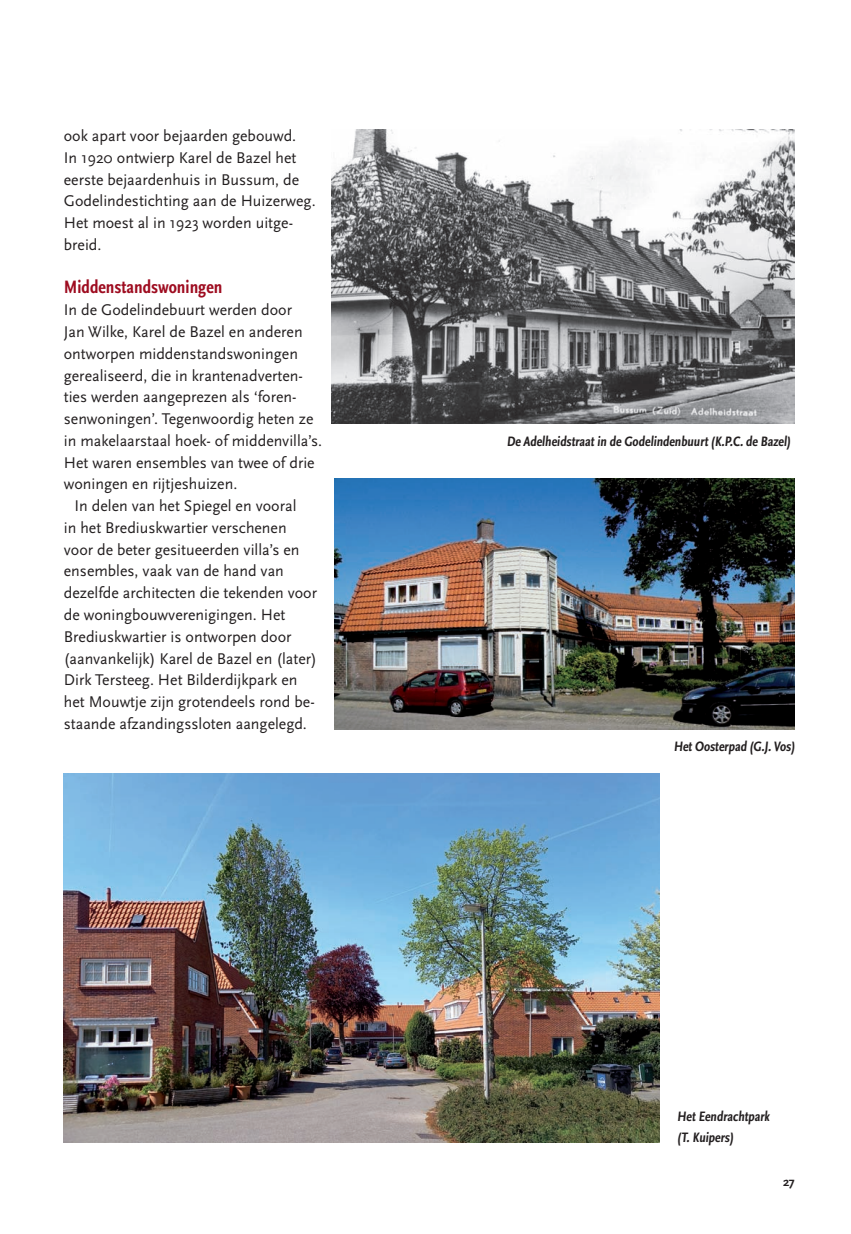
<style>
.page{position:relative;width:851px;height:1234px;background:#fff}
.page>*{position:absolute;margin:0;border:0;box-sizing:border-box;transform-origin:0 0}
.t1{font:700 condensed 18.75px "Scala Sans Pro";color:#9e0c20}
.t2{font:16.2px/21.8px "Scala Sans Pro";color:#231f20}
.t3{font:700 condensed 14.25px/21.8px "Scala Sans Pro";color:#231f20}
.t4{font:700 12.75px "Scala Sans Pro";color:#231f20}
</style>
<div class="page">
<img style="left:332px;top:130px;width:462px;height:293px">
<img style="left:334px;top:478px;width:460px;height:251px">
<img style="left:64px;top:773px;width:595px;height:369px">
<p class="t2" style="left:64px;top:125px;width:253px">ook apart voor bejaarden gebouwd.<br>In 1920 ontwierp Karel de Bazel het eerste bejaardenhuis in Bussum, de<br>Godelindestichting aan de Huizerweg.<br>Het moest al in 1923 worden uitge&shy;breid.</p>
<p class="t1" style="left:64px;top:276px;width:160px">Middenstandswoningen</p>
<p class="t2" style="left:64px;top:299px;width:230px">In de Godelindebuurt werden door</p>
<p class="t2" style="left:64px;top:321px;width:240px">Jan Wilke, Karel de Bazel en anderen</p>
<p class="t2" style="left:64px;top:342px;width:236px">ontworpen middenstandswoningen</p>
<p class="t2" style="left:64px;top:364px;width:241px">gerealiseerd, die in krantenadverten-</p>
<p class="t2" style="left:64px;top:386px;width:234px">ties werden aangeprezen als ‘foren-</p>
<p class="t2" style="left:64px;top:408px;width:251px">senwoningen’. Tegenwoordig heten ze</p>
<p class="t2" style="left:64px;top:429px;width:260px">in makelaarstaal hoek- of middenvilla’s.</p>
<p class="t2" style="left:64px;top:451px;width:252px">Het waren ensembles van twee of drie</p>
<p class="t2" style="left:64px;top:473px;width:175px">woningen en rijtjeshuizen.</p>
<p class="t2" style="left:74px;top:495px;width:223px">In delen van het Spiegel en vooral</p>
<p class="t2" style="left:64px;top:516px;width:224px">in het Brediuskwartier verschenen</p>
<p class="t2" style="left:64px;top:538px;width:237px">voor de beter gesitueerden villa’s en</p>
<p class="t2" style="left:64px;top:560px;width:221px">ensembles, vaak van de hand van</p>
<p class="t2" style="left:64px;top:582px;width:255px">dezelfde architecten die tekenden voor</p>
<p class="t2" style="left:64px;top:603px;width:223px">de woningbouwverenigingen. Het</p>
<p class="t2" style="left:64px;top:625px;width:229px">Brediuskwartier is ontworpen door</p>
<p class="t2" style="left:64px;top:647px;width:254px">(aanvankelijk) Karel de Bazel en (later)</p>
<p class="t2" style="left:64px;top:669px;width:235px">Dirk Tersteeg. Het Bilderdijkpark en</p>
<p class="t2" style="left:64px;top:691px;width:252px">het Mouwtje zijn grotendeels rond be-</p>
<p class="t2" style="left:64px;top:712px;width:244px">staande afzandingssloten aangelegd.</p>
<p class="t3" style="left:506px;top:430px;width:287px">De Adelheidstraat in de Godelindenbuurt (K.P.C. de Bazel)</p>
<p class="t3" style="left:673px;top:735px;width:124px">Het Oosterpad (G.J.Vos)</p>
<p class="t3" style="left:677px;top:1104px;width:96px">Het Eendrachtpark (T. Kuipers)</p>
<p class="t4" style="left:783px;top:1174px;width:13px">27</p>
</div>
